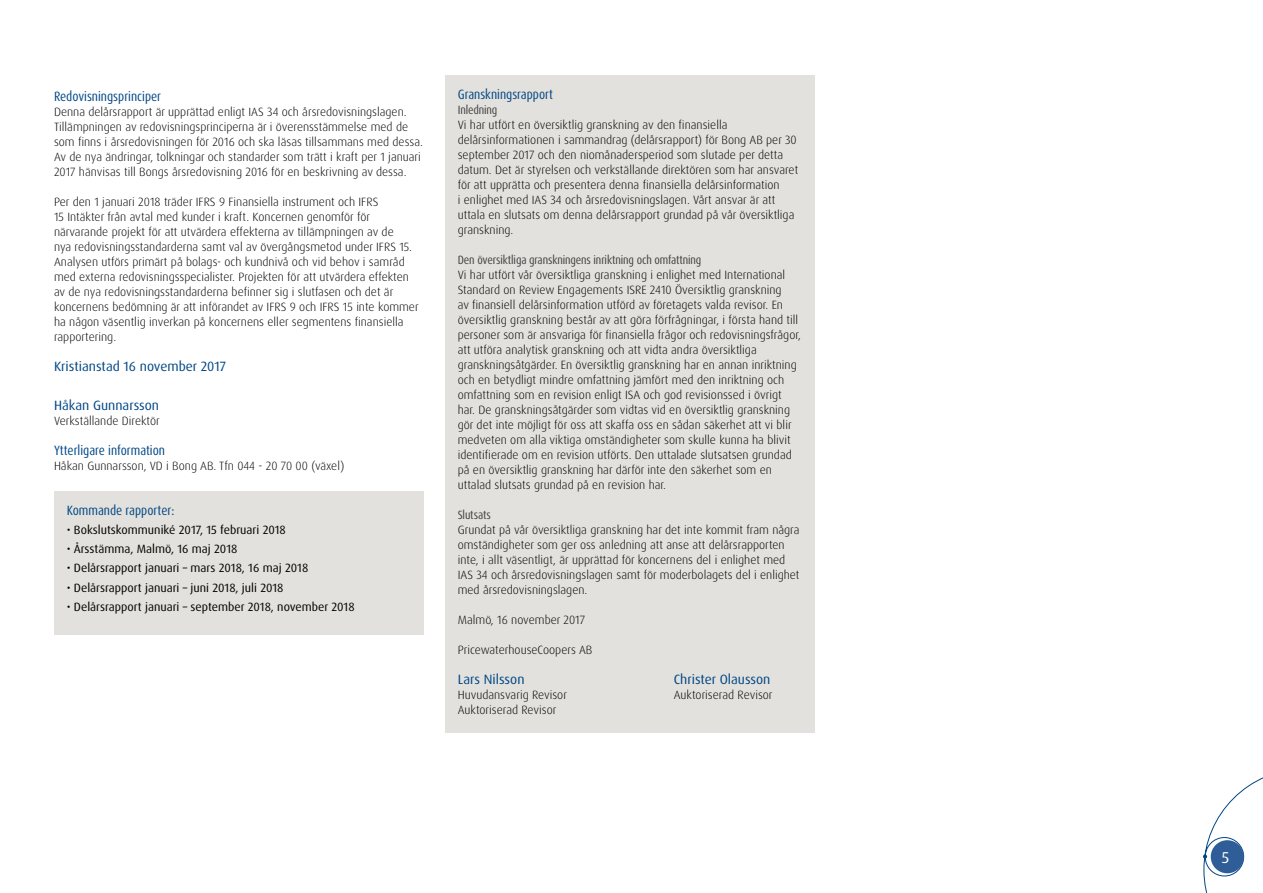
<style>
.page{position:relative;width:1263px;height:893px;background:#fff}
.page>*{position:absolute;margin:0;border:0;box-sizing:border-box;transform-origin:0 0}
.t1{font:15.75px "Dax OT";color:#fff}
.t2{font:condensed 13.5px "Dax OT";color:#004785}
.t3{font:13.5px "Dax OT";color:#004785}
.t4{font:300 12px/15px "Dax OT";color:#000}
.t5{font:12px "Dax OT";color:#000}
.t6{font:condensed 12px "Dax OT";letter-spacing:-.01em;color:#414042}
</style>
<div class="page">
<svg style="left:1203px;top:777px;width:60px;height:116px"></svg>
<div style="left:54px;top:491px;width:370px;height:143px;background:#e3e1dd"></div>
<div style="left:445px;top:75px;width:370px;height:658px;background:#e3e1dd"></div>
<p class="t2" style="left:54px;top:88px;width:109px">Redovisningsprinciper</p>
<p class="t4" style="left:54px;top:104px;width:370px">Denna delårsrapport är upprättad enligt IAS 34 och årsredovisningslagen.<br>Tillämpningen av redovisningsprinciperna är i överensstämmelse med de som finns i årsredovisningen för 2016 och ska läsas tillsammans med dessa.<br>Av de nya ändringar, tolkningar och standarder som trätt i kraft per 1 januari 2017 hänvisas till Bongs årsredovisning 2016 för en beskrivning av dessa.</p>
<p class="t4" style="left:54px;top:194px;width:366px">Per den 1 januari 2018 träder IFRS 9 Finansiella instrument och IFRS<br>15 Intäkter från avtal med kunder i kraft. Koncernen genomför för närvarande projekt för att utvärdera effekterna av tillämpningen av de<br>nya redovisningsstandarderna samt val av övergångsmetod under IFRS 15.<br>Analysen utförs primärt på bolags- och kundnivå och vid behov i samråd med externa redovisningsspecialister. Projekten för att utvärdera effekten av de nya redovisningsstandarderna befinner sig i slutfasen och det är koncernens bedömning är att införandet av IFRS 9 och IFRS 15 inte kommer ha någon väsentlig inverkan på koncernens eller segmentens finansiella rapportering.</p>
<p class="t3" style="left:54px;top:358px;width:174px">Kristianstad 16 november 2017</p>
<p class="t3" style="left:54px;top:397px;width:107px">Håkan Gunnarsson</p>
<p class="t4" style="left:54px;top:413px;width:107px">Verkställande Direktör</p>
<p class="t2" style="left:54px;top:442px;width:113px">Ytterligare information</p>
<p class="t4" style="left:54px;top:458px;width:292px">Håkan Gunnarsson, VD i Bong AB. Tfn 044 - 20 70 00 (växel)</p>
<p class="t2" style="left:67px;top:501px;width:109px">Kommande rapporter:</p>
<p class="t5" style="left:67px;top:522px;width:221px">• Bokslutskommuniké 2017, 15 februari 2018</p>
<p class="t5" style="left:67px;top:541px;width:172px">• Årsstämma, Malmö, 16 maj 2018</p>
<p class="t5" style="left:67px;top:560px;width:243px">• Delårsrapport januari – mars 2018, 16 maj 2018</p>
<p class="t5" style="left:67px;top:580px;width:218px">• Delårsrapport januari – juni 2018, juli 2018</p>
<p class="t5" style="left:67px;top:599px;width:289px">• Delårsrapport januari – september 2018, november 2018</p>
<p class="t2" style="left:458px;top:86px;width:97px">Granskningsrapport</p>
<p class="t6" style="left:458px;top:102px;width:41px">Inledning</p>
<p class="t4" style="left:458px;top:117px;width:342px">Vi har utfört en översiktlig granskning av den finansiella delårsinformationen i sammandrag (delårsrapport) för Bong AB per 30 september 2017 och den niomånadersperiod som slutade per detta datum. Det är styrelsen och verkställande direktören som har ansvaret för att upprätta och presentera denna finansiella delårsinformation<br>i enlighet med IAS 34 och årsredovisningslagen. Vårt ansvar är att uttala en slutsats om denna delårsrapport grundad på vår översiktliga granskning.</p>
<p class="t6" style="left:458px;top:252px;width:245px">Den översiktliga granskningens inriktning och omfattning</p>
<p class="t4" style="left:458px;top:267px;width:345px">Vi har utfört vår översiktliga granskning i enlighet med International Standard on Review Engagements ISRE 2410 Översiktlig granskning<br>av finansiell delårsinformation utförd av företagets valda revisor. En översiktlig granskning består av att göra förfrågningar, i första hand till personer som är ansvariga för finansiella frågor och redovisningsfrågor, att utföra analytisk granskning och att vidta andra översiktliga granskningsåtgärder. En översiktlig granskning har en annan inriktning och en betydligt mindre omfattning jämfört med den inriktning och omfattning som en revision enligt ISA och god revisionssed i övrigt har. De granskningsåtgärder som vidtas vid en översiktlig granskning gör det inte möjligt för oss att skaffa oss en sådan säkerhet att vi blir medveten om alla viktiga omständigheter som skulle kunna ha blivit identifierade om en revision utförts. Den uttalade slutsatsen grundad på en översiktlig granskning har därför inte den säkerhet som en uttalad slutsats grundad på en revision har.</p>
<p class="t6" style="left:458px;top:507px;width:35px">Slutsats</p>
<p class="t4" style="left:458px;top:522px;width:343px">Grundat på vår översiktliga granskning har det inte kommit fram några omständigheter som ger oss anledning att anse att delårsrapporten inte, i allt väsentligt, är upprättad för koncernens del i enlighet med IAS 34 och årsredovisningslagen samt för moderbolagets del i enlighet med årsredovisningslagen.</p>
<p class="t4" style="left:458px;top:612px;width:129px">Malmö, 16 november 2017</p>
<p class="t4" style="left:458px;top:642px;width:136px">PricewaterhouseCoopers AB</p>
<p class="t3" style="left:458px;top:671px;width:68px">Lars Nilsson</p>
<p class="t3" style="left:674px;top:671px;width:98px">Christer Olausson</p>
<p class="t4" style="left:458px;top:687px;width:111px">Huvudansvarig Revisor</p>
<p class="t4" style="left:674px;top:687px;width:100px">Auktoriserad Revisor</p>
<p class="t4" style="left:458px;top:702px;width:100px">Auktoriserad Revisor</p>
<h1 class="t1" style="left:1222px;top:847px;width:9px">5</h1>
</div>
